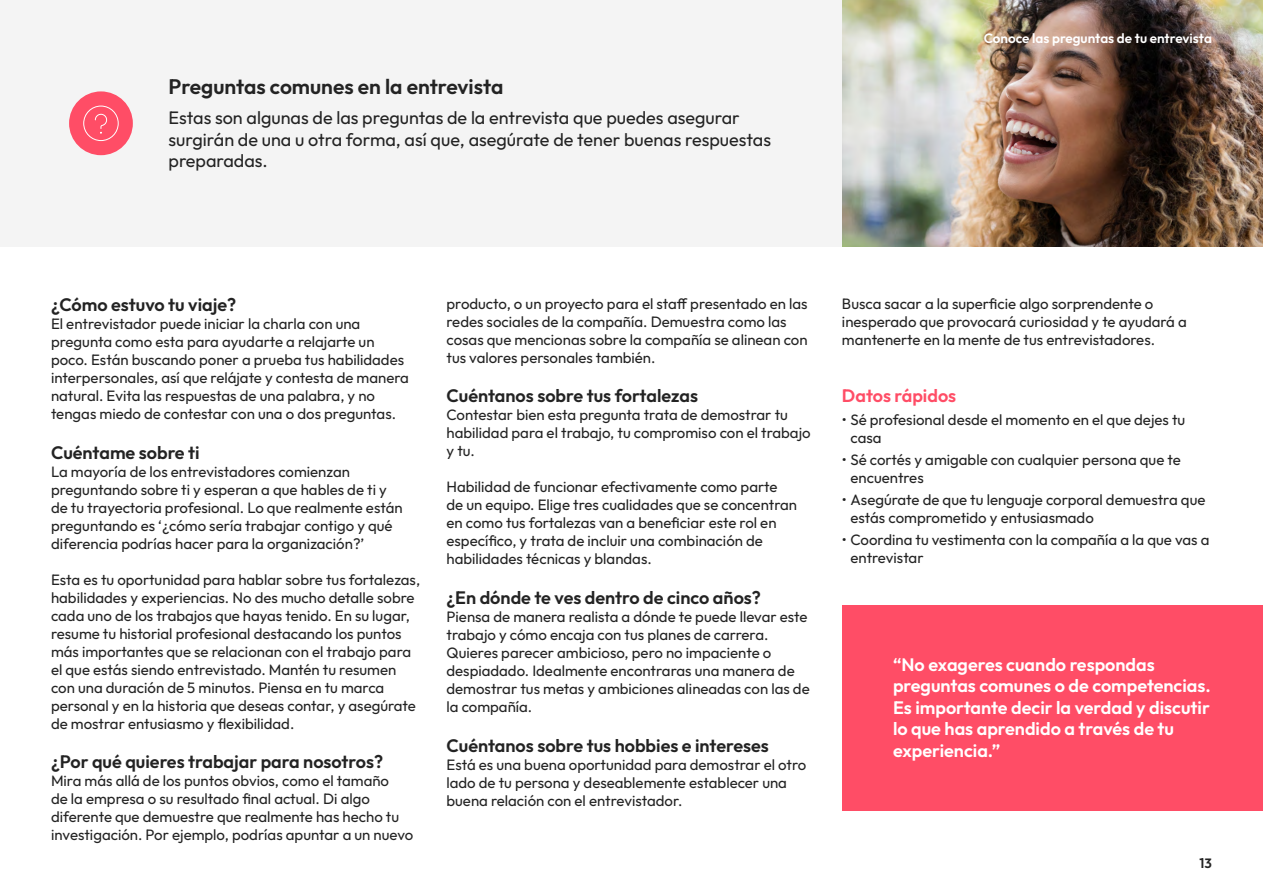
<style>
.page{position:relative;width:1263px;height:893px;background:#fff}
.page>*{position:absolute;margin:0;border:0;box-sizing:border-box;transform-origin:0 0}
.t1{font:600 21px "Outfit";color:#232323}
.t2{font:600 18px "Outfit";color:#232323}
.t3{font:18px/21.6px "Outfit";color:#232323}
.t4{font:600 18px/21.6px "Outfit";color:#fff}
.t5{font:600 18px "Outfit";color:#ff4d66}
.t6{font:15px/18px "Outfit";color:#232323}
.t7{font:600 13.5px "Outfit";color:#fff}
.t8{font:600 13.5px "Outfit";color:#232323}
</style>
<div class="page">
<div style="left:0;top:0;width:842px;height:247px;background:#f4f4f4"></div>
<div style="left:69px;top:91px;width:64px;height:64px;background:#ff4d66;border-radius:50%"></div>
<svg style="left:83px;top:105px;width:36px;height:36px"></svg>
<img style="left:842px;top:0;width:421px;height:247px">
<div style="left:842px;top:605px;width:421px;height:205px;background:#ff4d66"></div>
<h1 class="t1" style="left:169px;top:75px;width:336px">Preguntas comunes en la entrevista</h1>
<p class="t3" style="left:169px;top:107px;width:604px">Estas son algunas de las preguntas de la entrevista que puedes asegurar surgirán de una u otra forma, así que, asegúrate de tener buenas respuestas preparadas.</p>
<p class="t7" style="left:984px;top:30px;width:230px">Conoce las preguntas de tu entrevista</p>
<p class="t2" style="left:51px;top:294px;width:187px">¿Cómo estuvo tu viaje?</p>
<p class="t6" style="left:51px;top:315px;width:359px">El entrevistador puede iniciar la charla con una pregunta como esta para ayudarte a relajarte un poco. Están buscando poner a prueba tus habilidades interpersonales, así que relájate y contesta de manera natural. Evita las respuestas de una palabra, y no tengas miedo de contestar con una o dos preguntas.</p>
<p class="t2" style="left:51px;top:442px;width:150px">Cuéntame sobre ti</p>
<p class="t6" style="left:51px;top:462px;width:353px">La mayoría de los entrevistadores comienzan preguntando sobre ti y esperan a que hables de ti y de tu trayectoria profesional. Lo que realmente están preguntando es ‘¿cómo sería trabajar contigo y qué diferencia podrías hacer para la organización?’</p>
<p class="t6" style="left:51px;top:570px;width:371px">Esta es tu oportunidad para hablar sobre tus fortalezas, habilidades y experiencias. No des mucho detalle sobre cada uno de los trabajos que hayas tenido. En su lugar, resume tu historial profesional destacando los puntos más importantes que se relacionan con el trabajo para el que estás siendo entrevistado. Mantén tu resumen con una duración de 5 minutos. Piensa en tu marca personal y en la historia que deseas contar, y asegúrate de mostrar entusiasmo y flexibilidad.</p>
<p class="t2" style="left:51px;top:752px;width:334px">¿Por qué quieres trabajar para nosotros?</p>
<p class="t6" style="left:51px;top:772px;width:364px">Mira más allá de los puntos obvios, como el tamaño<br>de la empresa o su resultado final actual. Di algo diferente que demuestre que realmente has hecho tu investigación. Por ejemplo, podrías apuntar a un nuevo</p>
<p class="t6" style="left:446px;top:294px;width:363px">producto, o un proyecto para el staff presentado en las redes sociales de la compañía. Demuestra como las cosas que mencionas sobre la compañía se alinean con tus valores personales también.</p>
<p class="t2" style="left:446px;top:386px;width:253px">Cuéntanos sobre tus fortalezas</p>
<p class="t6" style="left:446px;top:406px;width:366px">Contestar bien esta pregunta trata de demostrar tu habilidad para el trabajo, tu compromiso con el trabajo y tu.</p>
<p class="t6" style="left:446px;top:478px;width:352px">Habilidad de funcionar efectivamente como parte de un equipo. Elige tres cualidades que se concentran en como tus fortalezas van a beneficiar este rol en específico, y trata de incluir una combinación de habilidades técnicas y blandas.</p>
<p class="t2" style="left:446px;top:587px;width:316px">¿En dónde te ves dentro de cinco años?</p>
<p class="t6" style="left:446px;top:608px;width:365px">Piensa de manera realista a dónde te puede llevar este trabajo y cómo encaja con tus planes de carrera.<br>Quieres parecer ambicioso, pero no impaciente o despiadado. Idealmente encontraras una manera de demostrar tus metas y ambiciones alineadas con las de la compañía.</p>
<p class="t2" style="left:446px;top:735px;width:324px">Cuéntanos sobre tus hobbies e intereses</p>
<p class="t6" style="left:446px;top:755px;width:361px">Está es una buena oportunidad para demostrar el otro lado de tu persona y deseablemente establecer una buena relación con el entrevistador.</p>
<p class="t6" style="left:842px;top:294px;width:346px">Busca sacar a la superficie algo sorprendente o inesperado que provocará curiosidad y te ayudará a mantenerte en la mente de tus entrevistadores.</p>
<p class="t5" style="left:842px;top:386px;width:116px">Datos rápidos</p>
<p class="t6" style="left:850px;top:410px;width:336px;text-indent:-9px">• Sé profesional desde el momento en el que dejes tu casa</p>
<p class="t6" style="left:850px;top:450px;width:332px;text-indent:-9px">• Sé cortés y amigable con cualquier persona que te encuentres</p>
<p class="t6" style="left:850px;top:491px;width:356px;text-indent:-9px">• Asegúrate de que tu lenguaje corporal demuestra que estás comprometido y entusiasmado</p>
<p class="t6" style="left:850px;top:531px;width:360px;text-indent:-9px">• Coordina tu vestimenta con la compañía a la que vas a entrevistar</p>
<p class="t4" style="left:893px;top:653px;width:319px">“No exageres cuando respondas preguntas comunes o de competencias.<br>Es importante decir la verdad y discutir lo que has aprendido a través de tu experiencia.”</p>
<p class="t8" style="left:1199px;top:856px;width:14px">13</p>
</div>
